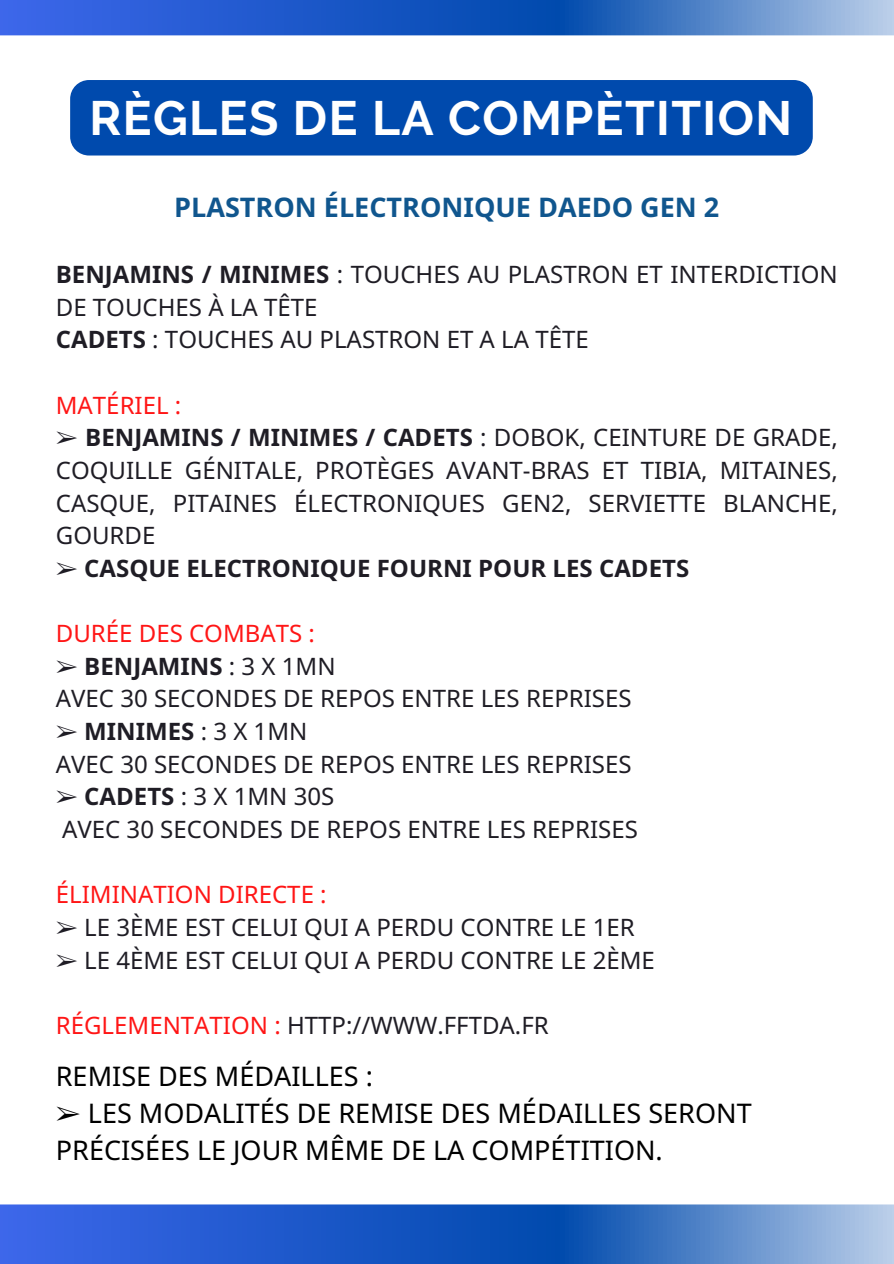
<style>
.page{position:relative;width:894px;height:1264px;background:#fff}
.page>*{position:absolute;margin:0;border:0;box-sizing:border-box;transform-origin:0 0}
.t1{font:700 48px "Raleway";letter-spacing:.03em;color:#fff}
.t2{font:27px/37.2px "Noto Sans";color:#000}
.t3{font:700 27px "Noto Sans";color:#10568e}
.t4{font:24px/32.7px "Noto Sans";color:#1f1d25}
.t5{font:700 24px "Noto Sans";color:#1f1d25}
.t6{font:24px "Noto Sans";color:#ff1616}
.s1{font-weight:700}
.s2{font-family:"Free Serif"}
.s3{font-family:"Free Serif";font-weight:400}
.s4{font-weight:400}
.s5{color:#ff1616}
</style>
<div class="page">
<div style="left:70px;top:80px;width:742px;height:75px;background:#004aad;border-radius:19px"></div>
<svg style="left:0;top:0;width:893px;height:35px;background:#366ccb"></svg>
<svg style="left:0;top:1204px;width:893px;height:59px;background:#386dcb"></svg>
<p class="t1" style="left:89px;top:89px;width:704px">RÈGLES DE LA COMPÈTITION</p>
<h1 class="t3" style="left:174px;top:188px;width:546px">PLASTRON ÉLECTRONIQUE DAEDO GEN 2</h1>
<h2 class="t4" style="left:56px;top:257px;width:783px"><span class="s1">BENJAMINS / MINIMES</span> : TOUCHES AU PLASTRON ET INTERDICTION<br>DE TOUCHES À LA TÊTE</h2>
<p class="t4" style="left:56px;top:323px;width:534px"><span class="s1">CADETS</span> : TOUCHES AU PLASTRON ET A LA TÊTE</p>
<p class="t6" style="left:56px;top:388px;width:127px">MATÉRIEL :</p>
<p class="t4" style="left:56px;top:420px;width:783px;text-align:justify"><span class="s2">➢</span> <span class="s1">BENJAMINS / MINIMES / CADETS</span> : DOBOK, CEINTURE DE GRADE, COQUILLE GÉNITALE, PROTÈGES AVANT-BRAS ET TIBIA, MITAINES, CASQUE, PITAINES ÉLECTRONIQUES GEN2, SERVIETTE</p>
<p class="t4" style="left:723px;top:486px;width:116px">BLANCHE,</p>
<p class="t4" style="left:56px;top:518px;width:101px">GOURDE</p>
<p class="t5" style="left:56px;top:551px;width:634px"><span class="s3">➢</span> CASQUE ELECTRONIQUE FOURNI POUR LES CADETS</p>
<p class="t6" style="left:56px;top:616px;width:260px">DURÉE DES COMBATS :</p>
<p class="t4" style="left:56px;top:649px;width:577px"><span class="s2">➢</span> <span class="s1">BENJAMINS</span> : 3 X 1MN<br>AVEC 30 SECONDES DE REPOS ENTRE LES REPRISES</p>
<p class="t5" style="left:56px;top:714px;width:253px"><span class="s3">➢</span> MINIMES <span class="s4">: 3 X 1MN</span></p>
<p class="t4" style="left:56px;top:747px;width:577px">AVEC 30 SECONDES DE REPOS ENTRE LES REPRISES</p>
<p class="t4" style="left:56px;top:779px;width:280px"><span class="s2">➢</span> <span class="s1">CADETS</span> : 3 X 1MN 30S</p>
<p class="t4" style="left:62px;top:812px;width:577px">AVEC 30 SECONDES DE REPOS ENTRE LES REPRISES</p>
<p class="t6" style="left:56px;top:877px;width:272px">ÉLIMINATION DIRECTE :</p>
<p class="t4" style="left:56px;top:910px;width:580px"><span class="s2">➢</span> LE 3ÈME EST CELUI QUI A PERDU CONTRE LE 1ER</p>
<p class="t4" style="left:56px;top:942px;width:600px"><span class="s2">➢</span> LE 4ÈME EST CELUI QUI A PERDU CONTRE LE 2ÈME</p>
<p class="t4" style="left:56px;top:1008px;width:494px"><span class="s5">RÉGLEMENTATION :</span> HTTP://WWW.FFTDA.FR</p>
<p class="t2" style="left:56px;top:1056px;width:318px">REMISE DES MÉDAILLES :</p>
<p class="t2" style="left:56px;top:1093px;width:697px"><span class="s2">➢</span> LES MODALITÉS DE REMISE DES MÉDAILLES SERONT<br>PRÉCISÉES LE JOUR MÊME DE LA COMPÉTITION.</p>
</div>
